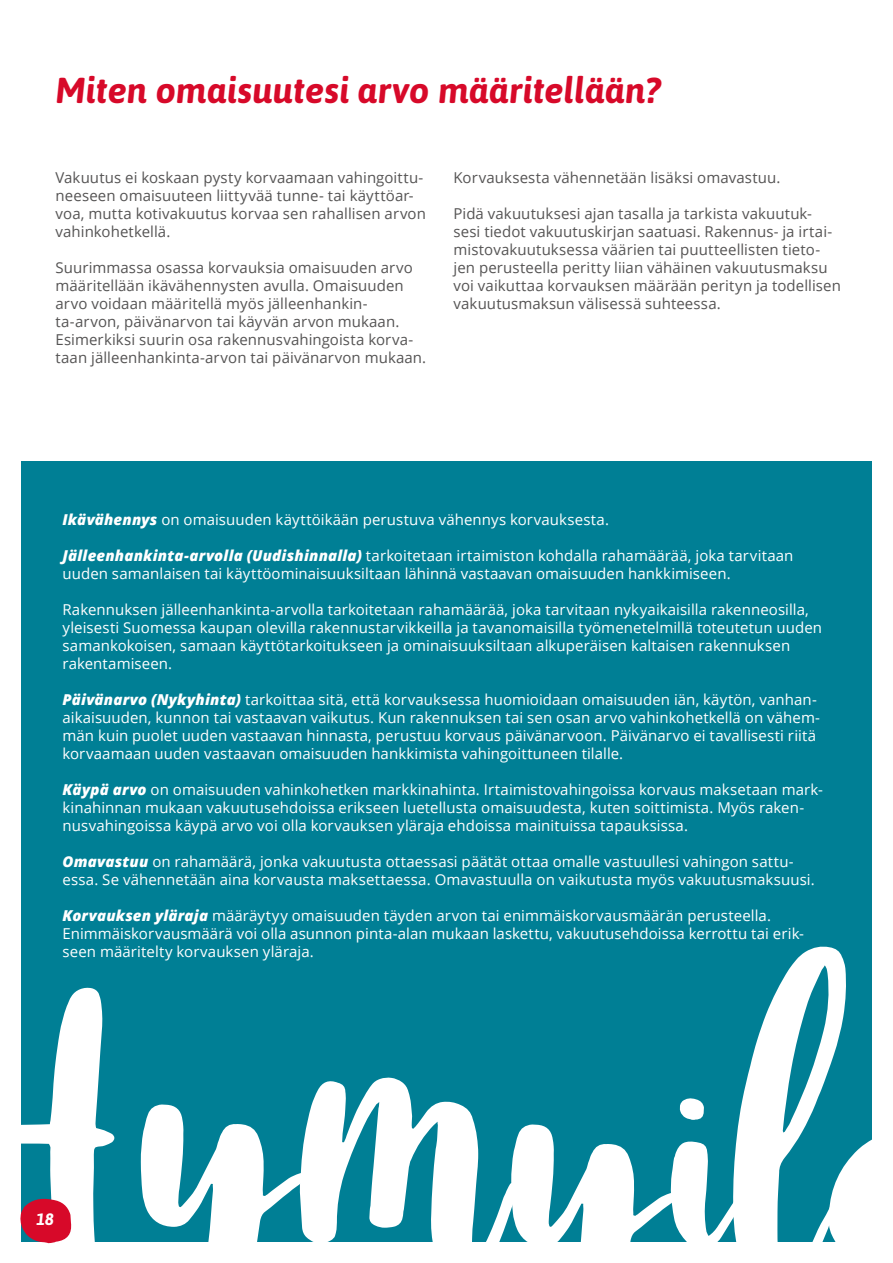
<style>
.page{position:relative;width:893px;height:1263px;background:#fff}
.page>*{position:absolute;margin:0;border:0;box-sizing:border-box;transform-origin:0 0}
.Sivun_pääotsikko{font:italic 700 36px "Asap";letter-spacing:.01em;color:#d70929}
.t1{font:italic 700 16.5px "Asap";color:#fff}
.Leipis{font:15px/18px "Open Sans";letter-spacing:.005em;color:#fff}
.Leipis-2{font:15px/18px "Open Sans";letter-spacing:.005em;color:#555454}
.s1{font-weight:800;font-style:italic}
</style>
<div class="page">
<div style="left:21px;top:461px;width:851px;height:781px;background:#007f95"></div>
<svg style="left:140px;top:946px;width:732px;height:296px"></svg>
<svg style="left:20px;top:987px;width:95px;height:256px"></svg>
<p class="Sivun_pääotsikko" style="left:56px;top:70px;width:607px">Miten omaisuutesi arvo määritellään?</p>
<p class="Leipis-2" style="left:56px;top:168px;width:372px">Vakuutus ei koskaan pysty korvaamaan vahingoittu&shy;neeseen omaisuuteen liittyvää tunne- tai käyttöar&shy;voa, mutta kotivakuutus korvaa sen rahallisen arvon vahinkohetkellä.</p>
<p class="Leipis-2" style="left:56px;top:258px;width:372px">Suurimmassa osassa korvauksia omaisuuden arvo määritellään ikävähennysten avulla. Omaisuuden arvo voidaan määritellä myös jälleenhankin&shy;ta-arvon, päivänarvon tai käyvän arvon mukaan.<br>Esimerkiksi suurin osa rakennusvahingoista korva&shy;taan jälleenhankinta-arvon tai päivänarvon mukaan.</p>
<p class="Leipis-2" style="left:454px;top:168px;width:328px">Korvauksesta vähennetään lisäksi omavastuu.</p>
<p class="Leipis-2" style="left:454px;top:204px;width:389px">Pidä vakuutuksesi ajan tasalla ja tarkista vakuutuk&shy;sesi tiedot vakuutuskirjan saatuasi. Rakennus- ja irtai&shy;mistovakuutuksessa väärien tai puutteellisten tieto&shy;jen perusteella peritty liian vähäinen vakuutusmaksu voi vaikuttaa korvauksen määrään perityn ja todellisen vakuutusmaksun välisessä suhteessa.</p>
<p class="Leipis" style="left:63px;top:510px;width:548px"><span class="s1">Ikävähennys</span> on omaisuuden käyttöikään perustuva vähennys korvauksesta.</p>
<p class="Leipis" style="left:63px;top:546px;width:732px"><span class="s1">Jälleenhankinta-arvolla (Uudishinnalla)</span> tarkoitetaan irtaimiston kohdalla rahamäärää, joka tarvitaan uuden samanlaisen tai käyttöominaisuuksiltaan lähinnä vastaavan omaisuuden hankkimiseen.</p>
<p class="Leipis" style="left:63px;top:600px;width:761px">Rakennuksen jälleenhankinta-arvolla tarkoitetaan rahamäärää, joka tarvitaan nykyaikaisilla rakenneosilla, yleisesti Suomessa kaupan olevilla rakennustarvikkeilla ja tavanomaisilla työmenetelmillä toteutetun uuden samankokoisen, samaan käyttötarkoitukseen ja ominaisuuksiltaan alkuperäisen kaltaisen rakennuksen rakentamiseen.</p>
<p class="Leipis" style="left:63px;top:690px;width:759px"><span class="s1">Päivänarvo (Nykyhinta)</span> tarkoittaa sitä, että korvauksessa huomioidaan omaisuuden iän, käytön, vanhan&shy;aikaisuuden, kunnon tai vastaavan vaikutus. Kun rakennuksen tai sen osan arvo vahinkohetkellä on vähem&shy;män kuin puolet uuden vastaavan hinnasta, perustuu korvaus päivänarvoon. Päivänarvo ei tavallisesti riitä korvaamaan uuden vastaavan omaisuuden hankkimista vahingoittuneen tilalle.</p>
<p class="Leipis" style="left:63px;top:780px;width:762px"><span class="s1">Käypä arvo</span> on omaisuuden vahinkohetken markkinahinta. Irtaimistovahingoissa korvaus maksetaan mark&shy;kinahinnan mukaan vakuutusehdoissa erikseen luetellusta omaisuudesta, kuten soittimista. Myös raken&shy;nusvahingoissa käypä arvo voi olla korvauksen yläraja ehdoissa mainituissa tapauksissa.</p>
<p class="Leipis" style="left:62px;top:852px;width:754px"><span class="s1">Omavastuu</span> on rahamäärä, jonka vakuutusta ottaessasi päätät ottaa omalle vastuullesi vahingon sattu&shy;essa. Se vähennetään aina korvausta maksettaessa. Omavastuulla on vaikutusta myös vakuutusmaksuusi.</p>
<p class="Leipis" style="left:62px;top:906px;width:743px"><span class="s1">Korvauksen yläraja</span> määräytyy omaisuuden täyden arvon tai enimmäiskorvausmäärän perusteella.<br>Enimmäiskorvausmäärä voi olla asunnon pinta-alan mukaan laskettu, vakuutusehdoissa kerrottu tai erik&shy;seen määritelty korvauksen yläraja.</p>
<p class="t1" style="left:36px;top:1209px;width:19px">18</p>
</div>
